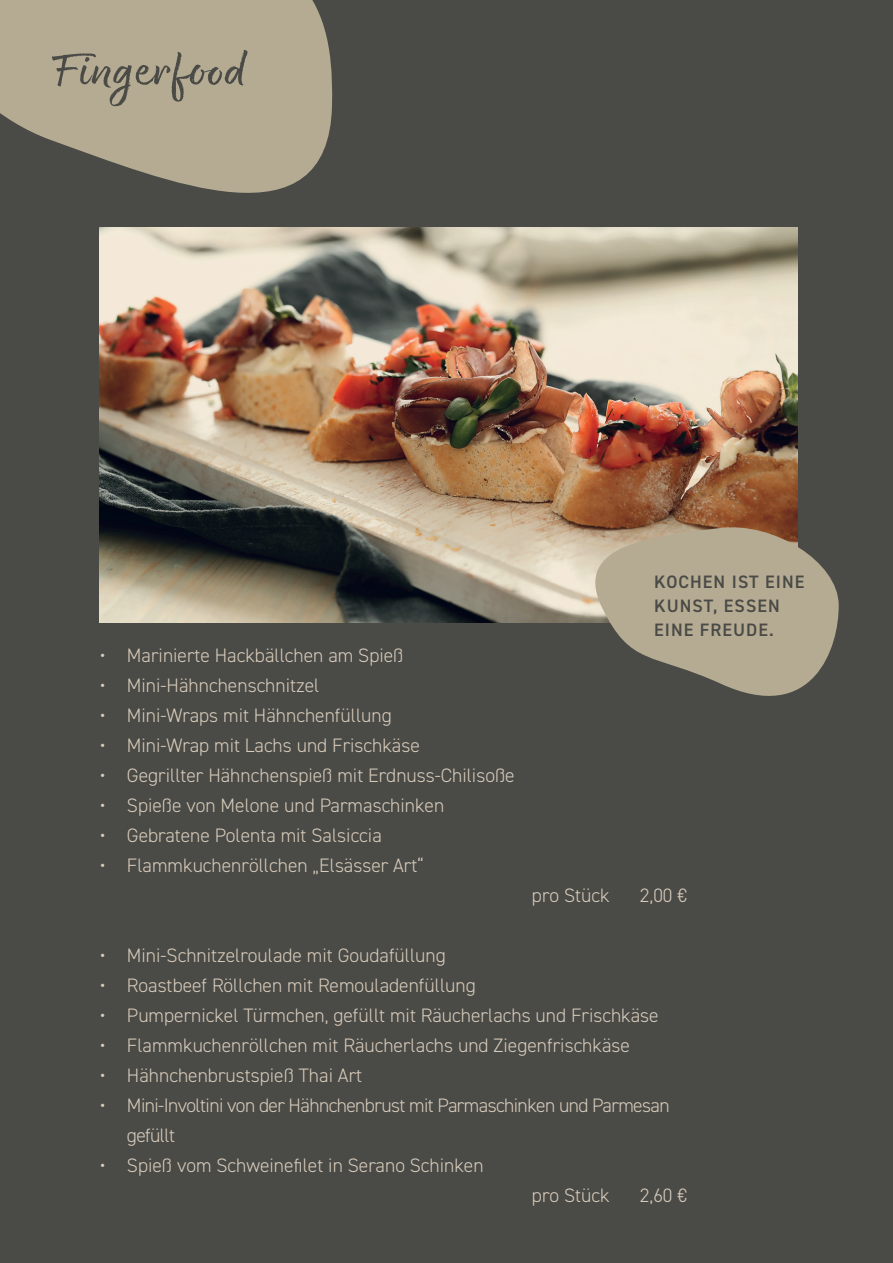
<style>
.page{position:relative;width:893px;height:1263px;background:#4a4a46}
.page>*{position:absolute;margin:0;border:0;box-sizing:border-box;transform-origin:0 0}
.t1{font:52.5px "Good Karma Wide Upright";color:#4a4a46}
.t2{font:300 19.5px "DIN2014";color:#d7cbbb}
.t3{font:300 19.5px/30px "DIN2014";letter-spacing:-.03em;color:#d7cbbb}
.t4{font:600 18px/24px "DIN2014";letter-spacing:.06em;color:#4a4a46}
</style>
<div class="page">
<svg style="left:0;top:0;width:333px;height:249px;fill:#b5ab93"></svg>
<img style="left:100px;top:227px;width:697px;height:396px">
<svg style="left:571px;top:521px;width:268px;height:175px;fill:#b5ab93"></svg>
<h1 class="t1" style="left:55px;top:39px;width:194px">Fingerfood</h1>
<p class="t2" style="left:100px;top:643px;width:305px">• Marinierte Hackbällchen am Spieß</p>
<p class="t2" style="left:100px;top:673px;width:221px">• Mini-Hähnchenschnitzel</p>
<p class="t2" style="left:100px;top:703px;width:293px">• Mini-Wraps mit Hähnchenfüllung</p>
<p class="t2" style="left:100px;top:733px;width:321px">• Mini-Wrap mit Lachs und Frischkäse</p>
<p class="t2" style="left:100px;top:763px;width:416px">• Gegrillter Hähnchenspieß mit Erdnuss-Chilisoße</p>
<p class="t2" style="left:100px;top:793px;width:346px">• Spieße von Melone und Parmaschinken</p>
<p class="t2" style="left:100px;top:823px;width:283px">• Gebratene Polenta mit Salsiccia</p>
<p class="t2" style="left:100px;top:853px;width:326px">• Flammkuchenröllchen „Elsässer Art“</p>
<p class="t4" style="left:654px;top:570px;width:152px">KOCHEN IST EINE<br>KUNST, ESSEN<br>EINE FREUDE.</p>
<p class="t2" style="left:532px;top:883px;width:79px">pro Stück</p>
<p class="t2" style="left:640px;top:883px;width:48px">2,00 €</p>
<p class="t2" style="left:100px;top:943px;width:347px">• Mini-Schnitzelroulade mit Goudafüllung</p>
<p class="t2" style="left:100px;top:973px;width:377px">• Roastbeef Röllchen mit Remouladenfüllung</p>
<p class="t2" style="left:100px;top:1003px;width:560px">• Pumpernickel Türmchen, gefüllt mit Räucherlachs und Frischkäse</p>
<p class="t2" style="left:100px;top:1033px;width:531px">• Flammkuchenröllchen mit Räucherlachs und Ziegenfrischkäse</p>
<p class="t2" style="left:100px;top:1063px;width:264px">• Hähnchenbrustspieß Thai Art</p>
<p class="t3" style="left:127px;top:1090px;width:544px;text-indent:-27px">• Mini-Involtini von der Hähnchenbrust mit Parmaschinken und Parmesan gefüllt</p>
<p class="t2" style="left:100px;top:1153px;width:385px">• Spieß vom Schweinefilet in Serano Schinken</p>
<p class="t2" style="left:532px;top:1183px;width:79px">pro Stück</p>
<p class="t2" style="left:640px;top:1183px;width:48px">2,60 €</p>
</div>
